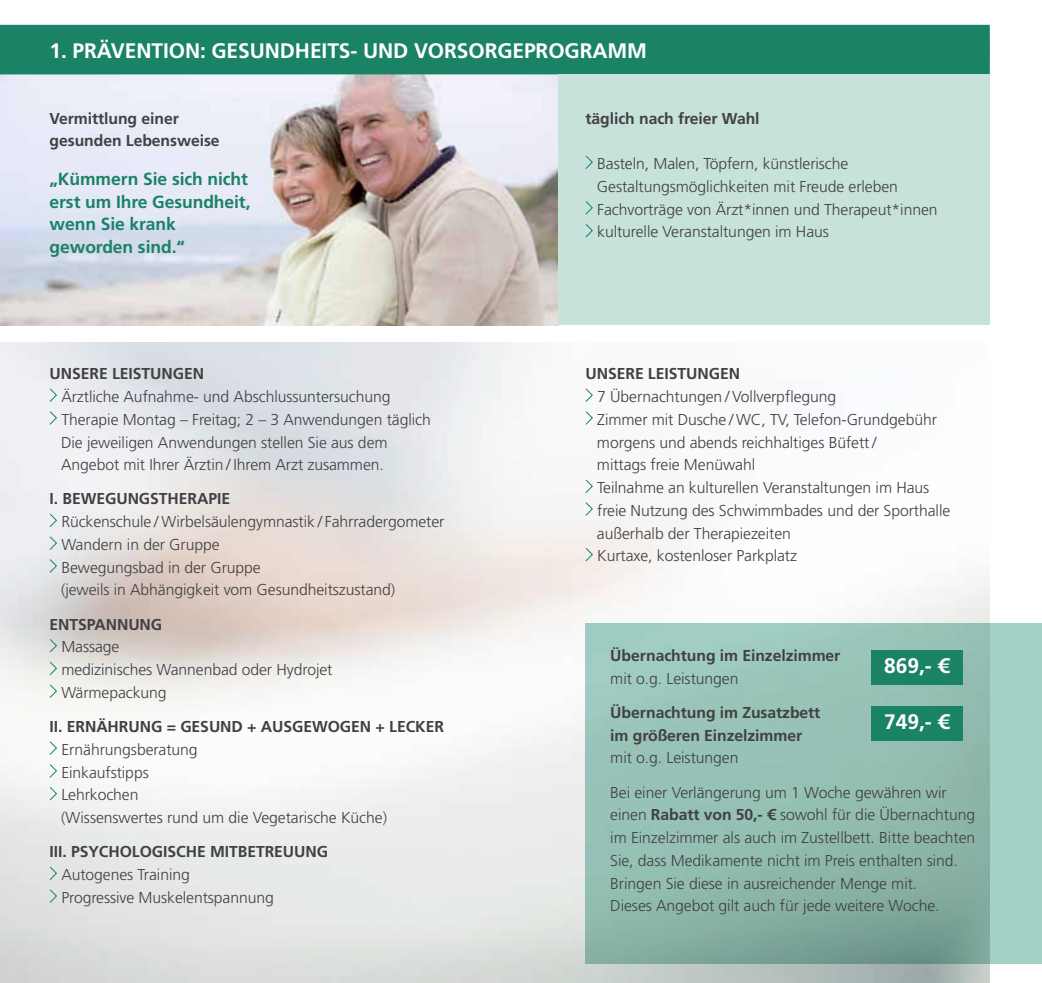
<style>
.page{position:relative;width:1042px;height:983px;background:#fff}
.page>*{position:absolute;margin:0;border:0;box-sizing:border-box;transform-origin:0 0}
.t1{font:700 21px "Frutiger LT Pro";letter-spacing:-.005em;color:#fff}
.t2{font:700 17.5px/22.8px "Frutiger LT Pro";letter-spacing:-.005em;color:#1a8265}
.t3{font:300 15.75px/22.8px "Frutiger LT Pro";letter-spacing:-.005em;color:#414042}
.t4{font:700 15.75px/22.8px "Frutiger LT Pro";letter-spacing:-.005em;color:#414042}
.s1{font-weight:700}
</style>
<div class="page">
<img style="left:0;top:342px;width:990px;height:640px">
<svg style="left:585px;top:623px;width:457px;height:339px;background:#93bdb2"></svg>
<img style="left:0;top:74px;width:558px;height:251px">
<svg style="left:584px;top:387px;width:10px;height:16px"></svg>
<svg style="left:584px;top:410px;width:10px;height:15px"></svg>
<svg style="left:584px;top:478px;width:10px;height:16px"></svg>
<svg style="left:584px;top:501px;width:10px;height:15px"></svg>
<svg style="left:584px;top:546px;width:10px;height:16px"></svg>
<div style="left:0;top:25px;width:990px;height:49px;background:#1a8265"></div>
<svg style="left:49px;top:387px;width:9px;height:16px"></svg>
<svg style="left:49px;top:410px;width:9px;height:15px"></svg>
<svg style="left:49px;top:512px;width:9px;height:16px"></svg>
<svg style="left:49px;top:535px;width:9px;height:16px"></svg>
<svg style="left:49px;top:558px;width:9px;height:15px"></svg>
<svg style="left:49px;top:637px;width:9px;height:16px"></svg>
<svg style="left:49px;top:660px;width:9px;height:16px"></svg>
<svg style="left:49px;top:683px;width:9px;height:15px"></svg>
<svg style="left:49px;top:740px;width:9px;height:15px"></svg>
<svg style="left:49px;top:763px;width:9px;height:15px"></svg>
<svg style="left:49px;top:785px;width:9px;height:16px"></svg>
<svg style="left:49px;top:865px;width:9px;height:15px"></svg>
<svg style="left:49px;top:888px;width:9px;height:15px"></svg>
<div style="left:871px;top:650px;width:91px;height:35px;background:#1a8265"></div>
<div style="left:871px;top:706px;width:91px;height:34px;background:#1a8265"></div>
<div style="left:558px;top:74px;width:432px;height:251px;background:#c7e1db"></div>
<svg style="left:585px;top:155px;width:8px;height:14px"></svg>
<svg style="left:585px;top:201px;width:8px;height:14px"></svg>
<svg style="left:585px;top:224px;width:8px;height:14px"></svg>
<h1 class="t1" style="left:50px;top:38px;width:599px">1. Prävention: Gesu ndheits- und Vorsorgeprogramm</h1>
<p class="t4" style="left:50px;top:107px;width:172px">Vermittlung einer gesunden Lebensweise</p>
<p class="t2" style="left:50px;top:167px;width:202px">„Kümmern Sie sich nicht erst um Ihre Gesundheit, wenn Sie krank geworden sind.“</p>
<p class="t4" style="left:50px;top:362px;width:156px">Unsere Leistungen</p>
<p class="t3" style="left:61px;top:385px;width:371px">Ärztliche Aufnahme- und Abschlussuntersuchung Therapie Montag – Freitag; 2 – 3 Anwendungen täglich Die jeweiligen Anwendungen stellen Sie aus dem Angebot mit Ihrer Ärztin / Ihrem Arzt zusammen.</p>
<p class="t4" style="left:50px;top:487px;width:182px">I. Bewegu ngstherapi e</p>
<p class="t3" style="left:61px;top:510px;width:385px">Rückenschule / Wirbelsäulengymnastik / Fahrradergometer Wandern in der Gruppe<br>Bewegungsbad in der Gruppe<br>(jeweils in Abhängigkeit vom Gesundheitszustand)</p>
<p class="t4" style="left:50px;top:612px;width:112px">Entspannung</p>
<p class="t3" style="left:61px;top:635px;width:273px">Massage<br>medizinisches Wannenbad oder Hydrojet<br>Wärmepackung</p>
<p class="t4" style="left:50px;top:715px;width:223px">II. Ernährung = Gesund + Ausg</p>
<p class="t4" style="left:303px;top:715px;width:142px">ewogen + Lecker</p>
<p class="t3" style="left:61px;top:738px;width:327px">Ernährungsberatung<br>Einkaufstipps<br>Lehrkochen<br>(Wissenswertes rund um die Vegetarische Küche)</p>
<p class="t4" style="left:50px;top:840px;width:278px">III. Psychologische Mitbetreuu ng</p>
<p class="t3" style="left:61px;top:863px;width:214px">Autogenes Training<br>Progressive Muskelentspannung</p>
<p class="t4" style="left:585px;top:107px;width:176px">täglich nach freier Wahl</p>
<p class="t3" style="left:597px;top:152px;width:342px">Basteln, Malen, Töpfern, künstlerische Gestaltungsmöglichkeiten mit Freude erleben Fachvorträge von Ärzt*innen und Therapeut*innen kulturelle Veranstaltungen im Haus</p>
<p class="t4" style="left:585px;top:362px;width:156px">Unsere Leistungen</p>
<p class="t3" style="left:597px;top:385px;width:355px">7 Übernachtungen / Vollverpflegung<br>Zimmer mit Dusche / WC, TV, Telefon-Grundgebühr morgens und abends reichhaltiges Büfett /<br>mittags freie Menüwahl<br>Teilnahme an kulturellen Veranstaltungen im Haus freie Nutzung des Schwimmbades und der Sporthalle außerhalb der Therapiezeiten<br>Kurtaxe, kostenloser Parkplatz</p>
<p class="t4" style="left:610px;top:644px;width:232px">Übernachtung im Einzelzimmer</p>
<p class="t3" style="left:610px;top:666px;width:130px">mit o.g. Leistungen</p>
<p class="t4" style="left:610px;top:700px;width:212px">Übernachtung im Zusatzbett im größeren Einzelzimmer</p>
<p class="t3" style="left:610px;top:740px;width:338px;line-height:34.1px">mit o.g. Leistungen<br>Bei einer Verlängerung um 1 Woche gewähren wir</p>
<p class="t3" style="left:610px;top:803px;width:366px">einen <span class="s1">Rabatt von 50,- €</span> sowohl für die Übernachtung im Einzelzimmer als auch im Zustellbett. Bitte beachten Sie, dass Medikamente nicht im Preis enthalten sind.<br>Bringen Sie diese in ausreichender Menge mit.<br>Dieses Angebot gilt auch für jede weitere Woche.</p>
<h1 class="t1" style="left:884px;top:653px;width:67px">869,- €</h1>
<h1 class="t1" style="left:884px;top:709px;width:67px">749,- €</h1>
</div>
